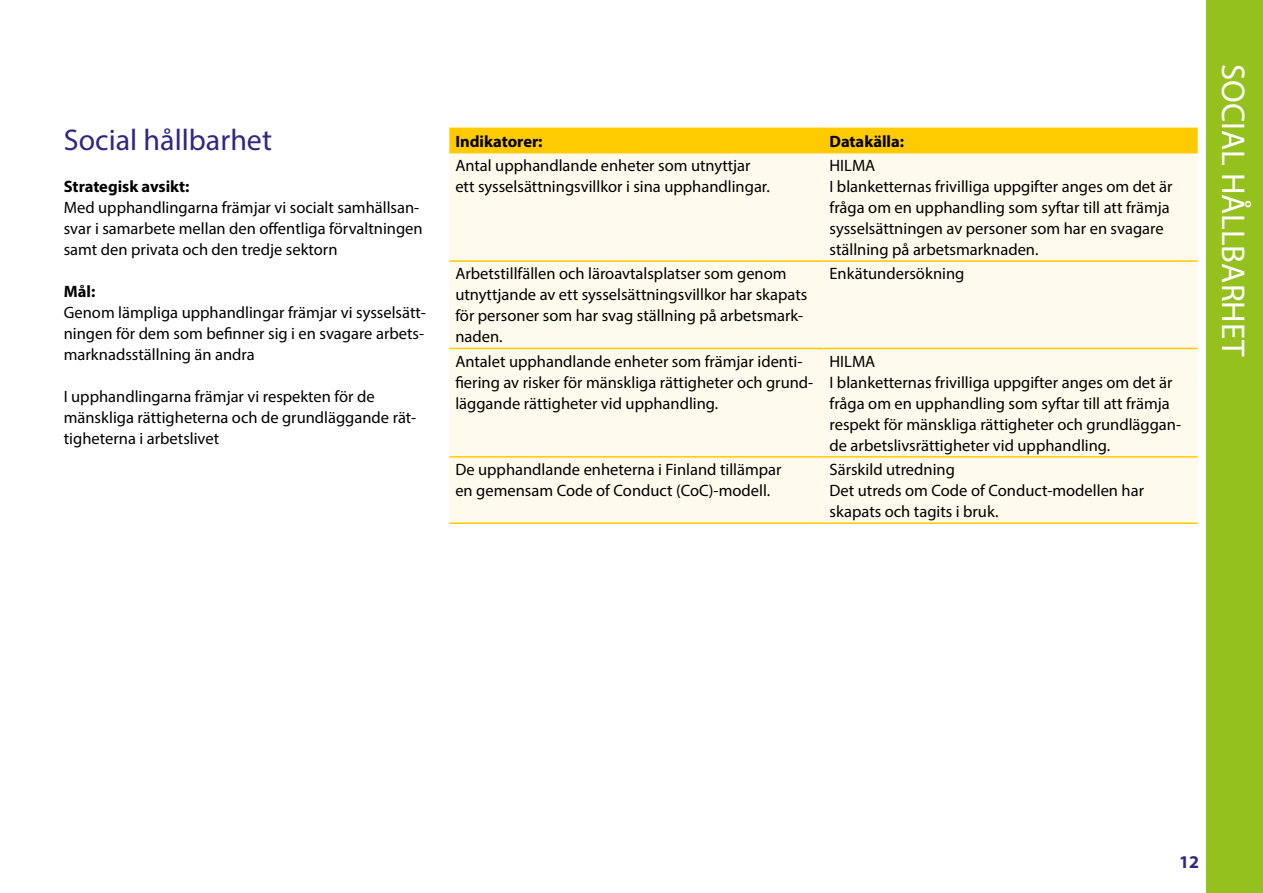
<style>
.page{position:relative;width:1263px;height:893px;background:#fff}
.page>*{position:absolute;margin:0;border:0;box-sizing:border-box;transform-origin:0 0}
.t1{font:33px "Myriad Pro";color:#fff}
.Väliotsikko{font:30px "Myriad Pro";color:#312783}
.t2{font:700 18px "Myriad Pro";color:#312783}
.Leipäteksti{font:16.5px/21px "Myriad Pro";color:#000}
.Leipäteksti-2{font:700 16.5px "Myriad Pro";color:#000}
</style>
<div class="page">
<div style="left:449px;top:129px;width:749px;height:23px;background:#ffca00"></div>
<div style="left:449px;top:153px;width:749px;height:369px;background:#fffaec"></div>
<hr style="left:449px;top:128px;width:374px;height:1px;background:#ffca00">
<hr style="left:823px;top:128px;width:375px;height:1px;background:#ffca00">
<hr style="left:449px;top:152px;width:374px;height:1px;background:#ffca00">
<hr style="left:823px;top:152px;width:375px;height:1px;background:#ffca00">
<hr style="left:449px;top:260px;width:374px;height:2px;background:#ffca00">
<hr style="left:823px;top:260px;width:375px;height:2px;background:#ffca00">
<hr style="left:449px;top:348px;width:374px;height:1px;background:#ffca00">
<hr style="left:823px;top:348px;width:375px;height:1px;background:#ffca00">
<hr style="left:449px;top:456px;width:374px;height:2px;background:#ffca00">
<hr style="left:823px;top:456px;width:375px;height:2px;background:#ffca00">
<hr style="left:449px;top:522px;width:374px;height:2px;background:#ffca00">
<hr style="left:823px;top:522px;width:375px;height:2px;background:#ffca00">
<div style="left:1206px;top:0;width:57px;height:893px;background:#95c11f"></div>
<h1 class="Väliotsikko" style="left:64px;top:121px;width:210px">Social hållbarhet</h1>
<p class="Leipäteksti-2" style="left:64px;top:176px;width:127px">Strategisk avsikt:</p>
<p class="Leipäteksti" style="left:64px;top:197px;width:360px">Med upphandlingarna främjar vi socialt samhällsan&shy;svar i samarbete mellan den offentliga förvaltningen samt den privata och den tredje sektorn</p>
<p class="Leipäteksti-2" style="left:64px;top:281px;width:33px">Mål:</p>
<p class="Leipäteksti" style="left:64px;top:302px;width:364px;text-align:justify">Genom lämpliga upphandlingar främjar vi sysselsätt&shy;ningen för dem som befinner sig i en svagare arbets&shy;marknadsställning än andra</p>
<p class="Leipäteksti" style="left:64px;top:386px;width:354px">I upphandlingarna främjar vi respekten för de mänskliga rättigheterna och de grundläggande rät&shy;tigheterna i arbetslivet</p>
<p class="Leipäteksti-2" style="left:455px;top:130px;width:89px">Indikatorer:</p>
<p class="Leipäteksti-2" style="left:829px;top:130px;width:76px">Datakälla:</p>
<p class="Leipäteksti" style="left:455px;top:155px;width:316px">Antal upphandlande enheter som utnyttjar ett sysselsättningsvillkor i sina upphandlingar.</p>
<p class="Leipäteksti" style="left:829px;top:155px;width:47px">HILMA</p>
<p class="Leipäteksti" style="left:829px;top:176px;width:344px">I blanketternas frivilliga uppgifter anges om det är fråga om en upphandling som syftar till att främja sysselsättningen av personer som har en svagare ställning på arbetsmarknaden.</p>
<p class="Leipäteksti" style="left:455px;top:263px;width:354px">Arbetstillfällen och läroavtalsplatser som genom utnyttjande av ett sysselsättningsvillkor har skapats för personer som har svag ställning på arbetsmark&shy;naden.</p>
<p class="Leipäteksti" style="left:829px;top:263px;width:136px">Enkätundersökning</p>
<p class="Leipäteksti" style="left:455px;top:351px;width:359px">Antalet upphandlande enheter som främjar identi&shy;fiering av risker för mänskliga rättigheter och grund&shy;läggande rättigheter vid upphandling.</p>
<p class="Leipäteksti" style="left:829px;top:351px;width:47px">HILMA</p>
<p class="Leipäteksti" style="left:829px;top:372px;width:353px">I blanketternas frivilliga uppgifter anges om det är fråga om en upphandling som syftar till att främja respekt för mänskliga rättigheter och grundläggan&shy;de arbetslivsrättigheter vid upphandling.</p>
<p class="Leipäteksti" style="left:455px;top:459px;width:328px">De upphandlande enheterna i Finland tillämpar en gemensam Code of Conduct (CoC)-modell.</p>
<p class="Leipäteksti" style="left:829px;top:459px;width:127px">Särskild utredning</p>
<p class="Leipäteksti" style="left:829px;top:480px;width:316px">Det utreds om Code of Conduct-modellen har skapats och tagits i bruk.</p>
<p class="t1" style="left:1254px;top:64px;width:294px;rotate:90deg">SOCIAL HÅLLBARHET</p>
<p class="t2" style="left:1179px;top:850px;width:21px">12</p>
</div>
